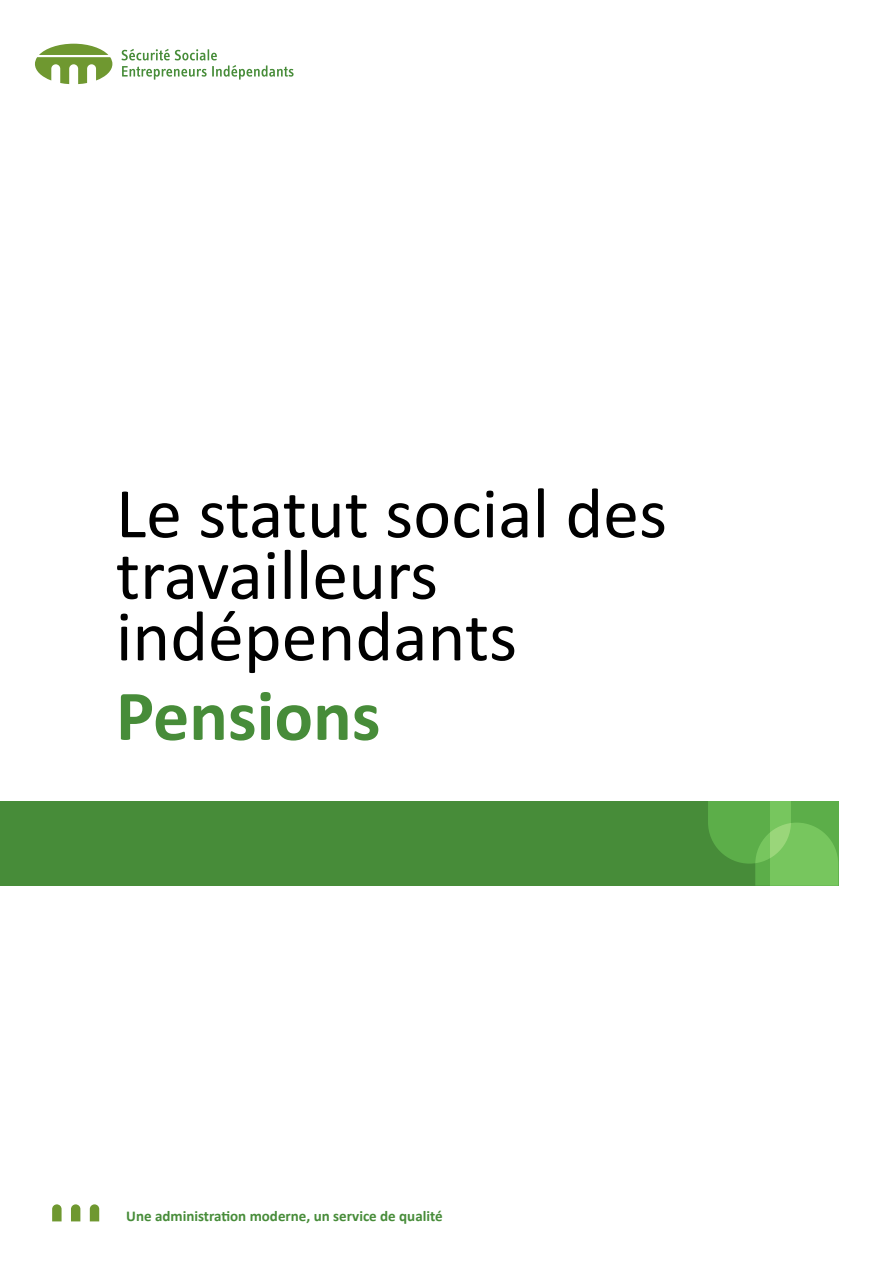
<style>
.page{position:relative;width:893px;height:1263px;background:#fff}
.page>*{position:absolute;margin:0;border:0;box-sizing:border-box;transform-origin:0 0}
.t1{font:72px/61.5px "Calibri";color:#000}
.t2{font:700 72px "Calibri";color:#478c39}
.t3{font:700 15px "Calibri";color:#478c39}
</style>
<div class="page">
<div style="left:0;top:801px;width:839px;height:85px;background:#478c39"></div>
<svg style="left:52px;top:1204px;width:10px;height:17px"></svg>
<svg style="left:71px;top:1204px;width:9px;height:17px"></svg>
<svg style="left:90px;top:1204px;width:9px;height:17px"></svg>
<svg style="left:35px;top:44px;width:77px;height:40px"></svg>
<svg style="left:122px;top:49px;width:172px;height:31px"></svg>
<svg style="left:708px;top:801px;width:130px;height:85px;background:#66b450"></svg>
<p class="t1" style="left:116px;top:483px;width:553px">Le statut social des travailleurs indépendants</p>
<p class="t2" style="left:116px;top:670px;width:266px">Pensions</p>
<p class="t3" style="left:126px;top:1207px;width:318px">Une administration moderne, un service de qualité</p>
</div>
